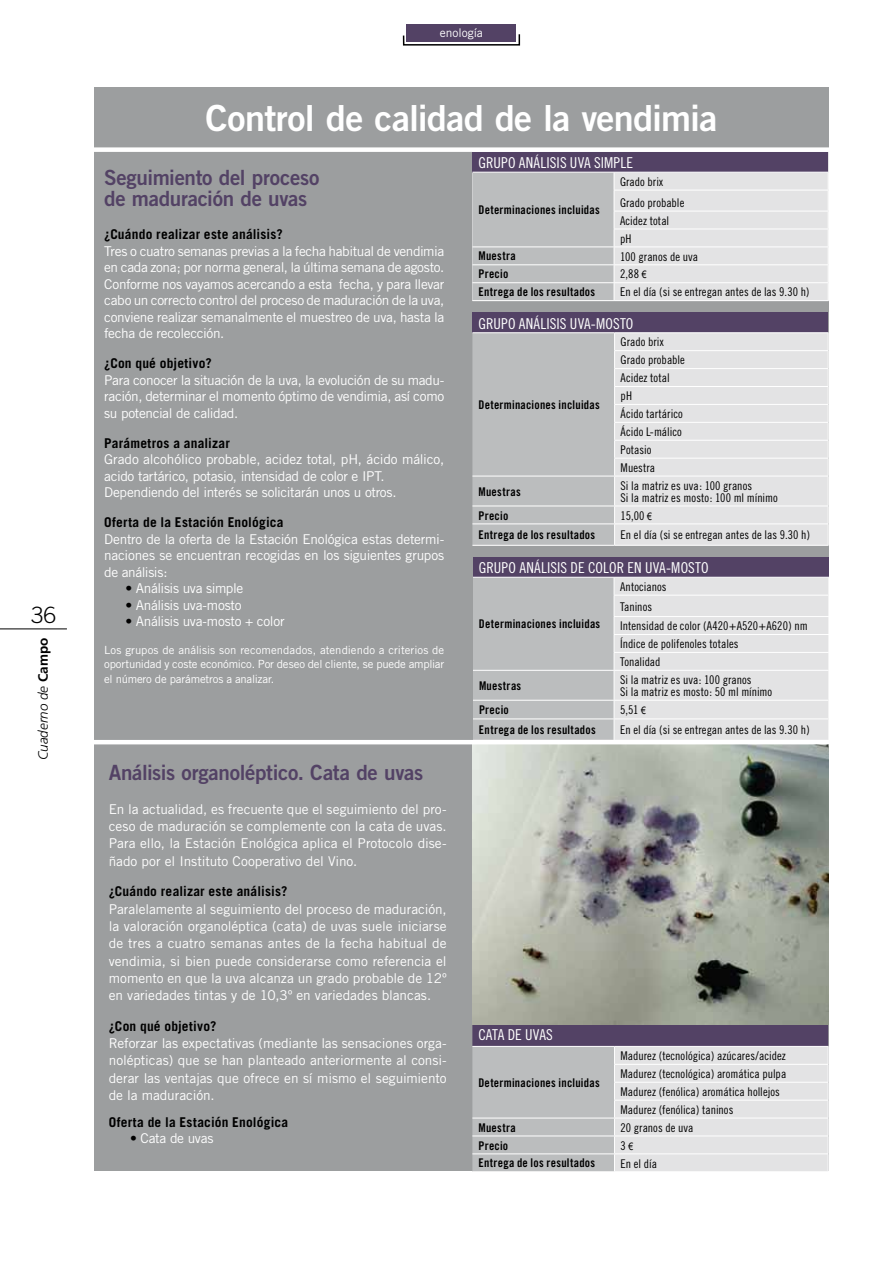
<style>
.page{position:relative;width:893px;height:1263px;background:#fff}
.page>*{position:absolute;margin:0;border:0;box-sizing:border-box;transform-origin:0 0}
.t1{font:36px "Trade Gothic Bold Two";letter-spacing:-.02em;color:#fff}
.t2{font:300 22.5px "Trade Gothic";color:#000}
.t3{font:21px/21px "Trade Gothic Bold Two";letter-spacing:-.015em;color:#534265}
.t4{font:15px "Trade Gothic Cond Eighteen";letter-spacing:.01em;color:#fff}
.t5{font:13.5px/16.5px "Trade Gothic";letter-spacing:-.02em;color:#fff;text-align:justify}
.t6{font:700 13.5px "Trade Gothic";letter-spacing:.015em;color:#000}
.t7{font:italic 300 13.5px "Frutiger";color:#000}
.t8{font:12px/17.9px "Trade Gothic Cond Eighteen";letter-spacing:.005em;color:#000}
.t9{font:12px "Trade Gothic Bold Cond Twenty";letter-spacing:.02em;color:#000}
.t10{font:12px "Trade Gothic";letter-spacing:-.005em;color:#fff}
.t11{font:11.25px/14.2px "Trade Gothic";letter-spacing:-.015em;color:#fff;text-align:justify}
.s1{font-weight:700;font-style:normal}
.s2{color:#000}
.s3{font-family:"Arial Narrow";font-size:10.5px}
</style>
<div class="page">
<hr style="left:0;top:628px;width:67px;height:1px;background:#000">
<div style="left:94px;top:87px;width:735px;height:1084px;background:#9c9e9f"></div>
<svg style="left:472px;top:1024px;width:357px;height:148px;background:#c2c0c6"></svg>
<hr style="left:614px;top:1171px;width:214px;height:1px;background:#fff">
<img style="left:473px;top:744px;width:356px;height:280px">
<div style="left:472px;top:152px;width:356px;height:20px;background:#534265"></div>
<svg style="left:472px;top:173px;width:357px;height:128px;background:#d4d5d6"></svg>
<hr style="left:472px;top:247px;width:142px;height:1px;background:#fff">
<hr style="left:472px;top:264px;width:142px;height:1px;background:#fff">
<hr style="left:472px;top:282px;width:142px;height:1px;background:#fff">
<hr style="left:472px;top:300px;width:142px;height:1px;background:#fff">
<hr style="left:472px;top:172px;width:142px;height:1px;background:#fff">
<hr style="left:614px;top:172px;width:215px;height:1px;background:#fff">
<div style="left:472px;top:312px;width:356px;height:21px;background:#534265"></div>
<div style="left:615px;top:333px;width:213px;height:212px;background:#e3e3e4"></div>
<hr style="left:472px;top:332px;width:143px;height:1px;background:#fff">
<hr style="left:472px;top:545px;width:143px;height:1px;background:#fff">
<hr style="left:615px;top:332px;width:214px;height:1px;background:#fff">
<hr style="left:614px;top:350px;width:215px;height:1px;background:#fff">
<hr style="left:614px;top:368px;width:215px;height:1px;background:#fff">
<hr style="left:614px;top:386px;width:215px;height:1px;background:#fff">
<hr style="left:614px;top:404px;width:215px;height:1px;background:#fff">
<hr style="left:614px;top:422px;width:215px;height:1px;background:#fff">
<hr style="left:614px;top:440px;width:215px;height:1px;background:#fff">
<hr style="left:614px;top:458px;width:215px;height:1px;background:#fff">
<svg style="left:828px;top:333px;width:1px;height:143px"></svg>
<hr style="left:615px;top:476px;width:214px;height:1px;background:#fff">
<hr style="left:828px;top:476px;width:1px;height:30px;background:#fff">
<hr style="left:615px;top:506px;width:214px;height:1px;background:#fff">
<hr style="left:615px;top:523px;width:214px;height:1px;background:#fff">
<div style="left:472px;top:333px;width:143px;height:212px;background:#bbbdbe"></div>
<svg style="left:828px;top:506px;width:1px;height:39px"></svg>
<hr style="left:615px;top:545px;width:214px;height:1px;background:#fff">
<div style="left:473px;top:557px;width:356px;height:20px;background:#534265"></div>
<svg style="left:473px;top:577px;width:356px;height:163px;background:#d4d5d6"></svg>
<hr style="left:77px;top:740px;width:767px;height:4px;background:#fff">
<div style="left:77px;top:147px;width:767px;height:5px;background:#fff"></div>
<div style="left:407px;top:24px;width:109px;height:18px;background:#534265"></div>
<svg style="left:402px;top:33px;width:119px;height:13px"></svg>
<h2 class="t2" style="left:31px;top:601px;width:27px">36</h2>
<p class="t7" style="left:35px;top:760px;width:124px;rotate:-90deg">Cuaderno de <span class="s1">Campo</span></p>
<p class="t10" style="left:440px;top:25px;width:45px">enología</p>
<h1 class="t1" style="left:205px;top:96px;width:513px">Control de calidad de la vendimia</h1>
<h3 class="t3" style="left:104px;top:167px;width:217px">Seguimiento del proceso de maduración de uvas</h3>
<p class="t6" style="left:104px;top:226px;width:180px">¿Cuándo realizar este análisis?</p>
<p class="t5" style="left:104px;top:242px;width:342px">Tres o cuatro semanas previas a la fecha habitual de vendimia en cada zona; por norma general, la última semana de agosto.<br>Conforme nos vayamos acercando a esta fecha, y para llevar cabo un correcto control del proceso de maduración de la uva, conviene realizar semanalmente el muestreo de uva, hasta la fecha de recolección.</p>
<p class="t6" style="left:104px;top:355px;width:109px">¿Con qué objetivo?</p>
<p class="t5" style="left:104px;top:371px;width:342px">Para conocer la situación de la uva, la evolución de su madu&shy;ración, determinar el momento óptimo de vendimia, así como su potencial de calidad.</p>
<p class="t6" style="left:104px;top:435px;width:127px">Parámetros a analizar</p>
<p class="t5" style="left:104px;top:451px;width:342px;text-align:left">Grado alcohólico probable, acidez total, pH, ácido málico, acido tartárico, potasio, intensidad de color e IPT.<br>Dependiendo del interés se solicitarán unos u otros.</p>
<p class="t6" style="left:104px;top:514px;width:181px">Oferta de la Estación Enológica</p>
<p class="t5" style="left:104px;top:530px;width:342px">Dentro de la oferta de la Estación Enológica estas determi&shy;naciones se encuentran recogidas en los siguientes grupos de análisis:</p>
<p class="t5" style="left:125px;top:580px;width:119px"><span class="s2">•</span> Análisis uva simple</p>
<p class="t5" style="left:125px;top:596px;width:118px"><span class="s2">•</span> Análisis uva-mosto</p>
<p class="t5" style="left:125px;top:613px;width:161px"><span class="s2">•</span> Análisis uva-mosto + color</p>
<p class="t11" style="left:104px;top:643px;width:342px">Los grupos de análisis son recomendados, atendiendo a criterios de oportunidad y coste económico. Por deseo del cliente, se puede ampliar el número de parámetros a analizar.</p>
<h3 class="t3" style="left:109px;top:762px;width:316px">Análisis organoléptico. Cata de uvas</h3>
<p class="t5" style="left:109px;top:800px;width:339px;line-height:17.2px">En la actualidad, es frecuente que el seguimiento del pro&shy;ceso de maduración se complemente con la cata de uvas.<br>Para ello, la Estación Enológica aplica el Protocolo dise&shy;ñado por el Instituto Cooperativo del Vino.</p>
<p class="t6" style="left:109px;top:883px;width:180px">¿Cuándo realizar este análisis?</p>
<p class="t5" style="left:109px;top:900px;width:339px;line-height:17.2px">Paralelamente al seguimiento del proceso de maduración, la valoración organoléptica (cata) de uvas suele iniciarse de tres a cuatro semanas antes de la fecha habitual de vendimia, si bien puede considerarse como referencia el momento en que la uva alcanza un grado probable de 12º en variedades tintas y de 10,3º en variedades blancas.</p>
<p class="t6" style="left:109px;top:1018px;width:109px">¿Con qué objetivo?</p>
<p class="t5" style="left:109px;top:1034px;width:339px;line-height:17.2px">Reforzar las expectativas (mediante las sensaciones orga&shy;nolépticas) que se han planteado anteriormente al consi&shy;derar las ventajas que ofrece en sí mismo el seguimiento de la maduración.</p>
<p class="t6" style="left:109px;top:1114px;width:181px">Oferta de la Estación Enológica</p>
<p class="t5" style="left:130px;top:1130px;width:85px"><span class="s2">•</span> Cata de uvas</p>
<p class="t4" style="left:478px;top:154px;width:156px">Grupo análisis uva simple</p>
<p class="t9" style="left:478px;top:203px;width:123px">Determinaciones incluidas</p>
<p class="t8" style="left:620px;top:171px;width:66px;line-height:21px">Grado brix<br>Grado probable</p>
<p class="t8" style="left:620px;top:211px;width:51px">Acidez total pH</p>
<p class="t9" style="left:478px;top:249px;width:39px">Muestra</p>
<p class="t8" style="left:620px;top:247px;width:80px">100 granos de uva</p>
<p class="t9" style="left:478px;top:267px;width:31px">Precio</p>
<p class="t8" style="left:620px;top:265px;width:28px">2,88 <span class="s3">€</span></p>
<p class="t9" style="left:478px;top:285px;width:118px">Entrega de los resultados</p>
<p class="t8" style="left:620px;top:283px;width:191px">En el día (si se entregan antes de las 9.30 h)</p>
<p class="t4" style="left:478px;top:314px;width:68px">Grupo ANÁLISIS</p>
<p class="t4" style="left:570px;top:314px;width:44px">UVA-MOSTO</p>
<p class="t9" style="left:478px;top:397px;width:123px">Determinaciones incluidas</p>
<p class="t8" style="left:621px;top:333px;width:66px">Grado brix<br>Grado probable<br>Acidez total<br>pH<br>Ácido tartárico<br>Ácido L-málico<br>Potasio<br>Muestra</p>
<p class="t9" style="left:478px;top:484px;width:44px">Muestras</p>
<p class="t8" style="left:621px;top:479px;width:159px;line-height:12px">Si la matriz es uva: 100 granos<br>Si la matriz es mosto: 100 ml mínimo</p>
<p class="t9" style="left:478px;top:508px;width:31px">Precio</p>
<p class="t8" style="left:621px;top:506px;width:33px">15,00 <span class="s3">€</span></p>
<p class="t9" style="left:478px;top:528px;width:118px">Entrega de los resultados</p>
<p class="t8" style="left:621px;top:526px;width:191px">En el día (si se entregan antes de las 9.30 h)</p>
<p class="t4" style="left:479px;top:559px;width:48px">Grupo ANÁLISIS</p>
<p class="t4" style="left:570px;top:559px;width:26px">DE COLOR</p>
<p class="t4" style="left:627px;top:559px;width:61px">EN UVA-MOSTO</p>
<p class="t9" style="left:479px;top:617px;width:123px">Determinaciones incluidas</p>
<p class="t8" style="left:620px;top:577px;width:189px;line-height:19.6px">Antocianos<br>Taninos<br>Intensidad de color (A420+A520+A620) nm</p>
<p class="t8" style="left:620px;top:635px;width:120px">Índice de polifenoles totales<br>Tonalidad</p>
<p class="t9" style="left:479px;top:678px;width:44px">Muestras</p>
<p class="t8" style="left:620px;top:673px;width:154px;line-height:12px">Si la matriz es uva: 100 granos<br>Si la matriz es mosto: 50 ml mínimo</p>
<p class="t9" style="left:479px;top:703px;width:31px">Precio</p>
<p class="t8" style="left:620px;top:701px;width:27px">5,51 <span class="s3">€</span></p>
<p class="t9" style="left:479px;top:723px;width:118px">Entrega de los resultados</p>
<p class="t8" style="left:620px;top:721px;width:191px">En el día (si se entregan antes de las 9.30 h)</p>
<p class="t4" style="left:478px;top:1026px;width:76px">cata de uvas</p>
<p class="t9" style="left:478px;top:1075px;width:123px">Determinaciones incluidas</p>
<p class="t8" style="left:620px;top:1047px;width:167px">Madurez (tecnológica) azúcares/acidez Madurez (tecnológica) aromática pulpa Madurez (fenólica) aromática hollejos Madurez (fenólica) taninos</p>
<p class="t9" style="left:478px;top:1120px;width:39px">Muestra</p>
<p class="t8" style="left:620px;top:1118px;width:74px">20 granos de uva</p>
<p class="t9" style="left:478px;top:1138px;width:31px">Precio</p>
<p class="t8" style="left:620px;top:1136px;width:14px">3 <span class="s3">€</span></p>
<p class="t9" style="left:478px;top:1156px;width:118px">Entrega de los resultados</p>
<p class="t8" style="left:620px;top:1154px;width:38px">En el día</p>
</div>
